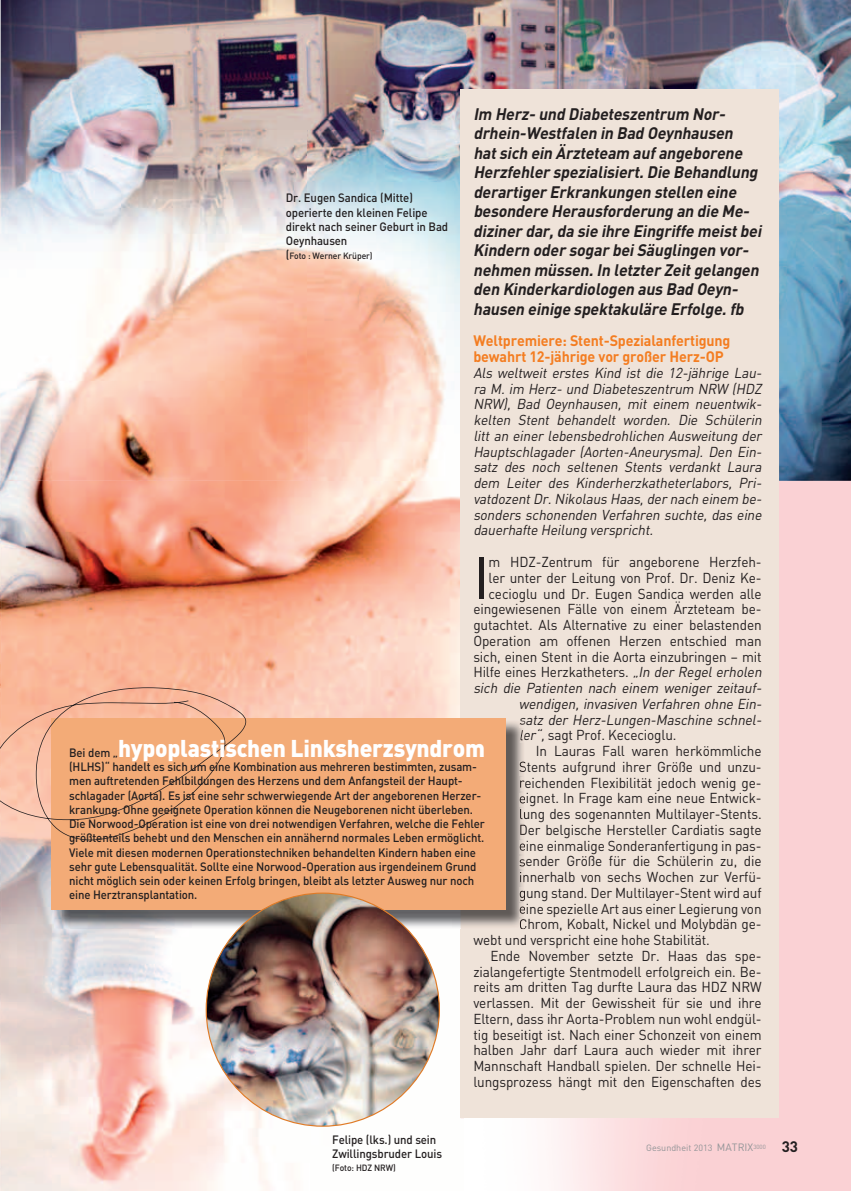
<style>
.page{position:relative;width:851px;height:1191px;background:#fff}
.page>*{position:absolute;margin:0;border:0;box-sizing:border-box;transform-origin:0 0}
.t1{font:58.5px "DIN";color:#231f20;scale:.95 1}
.t2{font:900 24px "DIN";letter-spacing:-.01em;color:#fff;scale:.95 1}
.t3{font:italic 700 16.5px/19.5px "DIN";color:#231f20;scale:.95 1}
.t4{font:700 15px/15.8px "DIN";letter-spacing:-.01em;color:#f47d21;scale:.95 1}
.t5{font:700 15px "DIN";color:#231f20}
.t6{font:14.25px "DIN";letter-spacing:-.01em;color:#231f20;scale:.95 1}
.t7{font:italic 14.25px/15.8px "DIN";color:#231f20;text-align:justify;scale:.95 1}
.t8{font:500 12px/14.2px "DIN";letter-spacing:-.01em;color:#231f20;scale:.95 1}
.t9{font:500 9px "DIN";letter-spacing:-.01em;color:#231f20;scale:.95 1}
.t10{font:9px "DIN";color:#939598}
.s1{font-size:12px}
.s2{font-style:italic}
.s3{font-weight:500;font-size:12px;color:#231f20}
.s4{font-size:10.5px}
</style>
<div class="page">
<div style="left:1px;top:0;width:849px;height:1191px;background:#fad1d4"></div>
<img style="left:1px;top:0;width:849px;height:481px">
<img style="left:0;top:131px;width:1px;height:1060px">
<img style="left:1px;top:131px;width:459px;height:587px">
<img style="left:1px;top:840px;width:102px;height:351px">
<img style="left:103px;top:928px;width:362px;height:263px">
<img style="left:465px;top:1118px;width:175px;height:73px">
<div style="left:460px;top:89px;width:319px;height:1029px;background:#efe3d9"></div>
<img style="left:54px;top:722px;width:470px;height:206px">
<svg style="left:519px;top:720px;width:5px;height:22px"></svg>
<img style="left:519px;top:761px;width:5px;height:14px">
<img style="left:520px;top:777px;width:4px;height:14px">
<svg style="left:519px;top:793px;width:5px;height:29px"></svg>
<img style="left:520px;top:824px;width:4px;height:14px">
<img style="left:519px;top:840px;width:5px;height:14px">
<svg style="left:519px;top:856px;width:5px;height:26px"></svg>
<img style="left:519px;top:887px;width:5px;height:14px">
<img style="left:519px;top:903px;width:5px;height:14px">
<svg style="left:520px;top:919px;width:4px;height:9px"></svg>
<div style="left:52px;top:718px;width:454px;height:191px;background:#f3ab77"></div>
<svg style="left:0;top:687px;width:246px;height:153px"></svg>
<img style="left:206px;top:892px;width:234px;height:234px">
<p class="t3" style="left:473px;top:103px;width:308px">Im Herz-und Diabeteszentrum Nor&shy;drhein-Westfalen in Bad Oeynhausen hatsich ein Ärzteteam aufangeborene Herzfehler spezialisiert.Die Behandlung derartiger Erkrankungen stellen eine besondere Herausforderung an die Me&shy;diziner dar,da sie ihre Eingriffe meistbei Kindern oder sogar beiSäuglingen vor&shy;nehmen müssen.In letzter Zeitgelangen den Kinderkardiologen aus Bad Oeyn&shy;hausen einige spektakuläre Erfolge.fb</p>
<p class="t4" style="left:473px;top:332px;width:272px">Weltpremiere: Stent-Spezialanfertigung bewahrt 12-jährige vor großer Herz-OP</p>
<p class="t7" style="left:473px;top:365px;width:308px">Als weltweit erstes Kind ist die 12-jährige Lau&shy;ra M. im Herz- und Diabeteszentrum NRW (HDZ NRW), Bad Oeynhausen, mit einem neuentwik&shy;kelten Stent behandelt worden. Die Schülerin litt an einer lebensbedrohlichen Ausweitung der Hauptschlagader (Aorten-Aneurysma). Den Ein&shy;satz des noch seltenen Stents verdankt Laura dem Leiter des Kinderherzkatheterlabors, Pri&shy;vatdozentDr.Nikolaus Haas,dernach einem be&shy;sonders schonenden Verfahren suchte, das eine dauerhafte Heilung verspricht.</p>
<h1 class="t1" style="left:473px;top:541px;width:18px">I</h1>
<p class="t6" style="left:488px;top:553px;width:289px">m HDZ-Zentrum für angeborene Herzfeh-</p>
<p class="t8" style="left:286px;top:190px;width:172px">Dr. Eugen Sandica (Mitte) operierte den kleinen Felipe direkt nach seiner Geburt in Bad<br>Oeynhausen</p>
<p class="t9" style="left:286px;top:250px;width:93px"><span class="s1">(</span>Foto : Werner Krüper)</p>
<p class="t6" style="left:488px;top:569px;width:289px">ler unter der Leitung von Prof. Dr. Deniz Ke-</p>
<p class="t6" style="left:488px;top:584px;width:289px">cecioglu und Dr. Eugen Sandica werden alle</p>
<p class="t6" style="left:473px;top:600px;width:305px">eingewiesenen Fälle von einem Ärzteteam be-</p>
<p class="t6" style="left:473px;top:616px;width:305px">gutachtet. Als Alternative zu einer belastenden</p>
<p class="t6" style="left:473px;top:632px;width:305px">Operation am offenen Herzen entschied man</p>
<p class="t6" style="left:473px;top:647px;width:305px">sich, einen Stent in die Aorta einzubringen – mit</p>
<p class="t6" style="left:473px;top:663px;width:308px">Hilfe eines Herzkatheters. <span class="s2">„In der Regel erholen</span></p>
<p class="t7" style="left:473px;top:680px;width:308px">sich die Patienten nach einem weniger zeitauf-</p>
<p class="t7" style="left:519px;top:695px;width:260px">wendigen, invasiven Verfahren ohne Ein-</p>
<p class="t7" style="left:519px;top:711px;width:260px">satz der Herz-Lungen-Maschine schnel-</p>
<p class="t6" style="left:519px;top:726px;width:167px"><span class="s2">ler“,</span>sagt Prof. Kececioglu.</p>
<p class="t6" style="left:536px;top:742px;width:239px">In Lauras Fall waren herkömmliche</p>
<p class="t6" style="left:519px;top:758px;width:257px">Stents aufgrund ihrer Größe und unzu-</p>
<p class="t6" style="left:519px;top:773px;width:257px">reichenden Flexibilität jedoch wenig ge-</p>
<p class="t6" style="left:519px;top:789px;width:257px">eignet. In Frage kam eine neue Entwick-</p>
<p class="t6" style="left:519px;top:805px;width:257px">lung des sogenannten Multilayer-Stents.</p>
<p class="t6" style="left:519px;top:821px;width:257px">Der belgische Hersteller Cardiatis sagte</p>
<p class="t6" style="left:519px;top:836px;width:257px">eine einmalige Sonderanfertigung in pas-</p>
<p class="t6" style="left:519px;top:852px;width:257px">sender Größe für die Schülerin zu, die</p>
<p class="t6" style="left:519px;top:868px;width:257px">innerhalb von sechs Wochen zur Verfü-</p>
<p class="t6" style="left:519px;top:883px;width:257px">gung stand. Der Multilayer-Stent wird auf</p>
<p class="t6" style="left:519px;top:899px;width:257px">eine spezielle Art aus einer Legierung von</p>
<p class="t6" style="left:519px;top:915px;width:257px">Chrom, Kobalt, Nickel und Molybdän ge-</p>
<p class="t6" style="left:473px;top:931px;width:250px">webt und verspricht eine hohe Stabilität.</p>
<p class="t6" style="left:490px;top:946px;width:287px">Ende November setzte Dr. Haas das spe-</p>
<p class="t6" style="left:473px;top:962px;width:305px">zialangefertigte Stentmodell erfolgreich ein. Be-</p>
<p class="t6" style="left:473px;top:978px;width:305px">reits am dritten Tag durfte Laura das HDZ NRW</p>
<p class="t6" style="left:473px;top:994px;width:305px">verlassen. Mit der Gewissheit für sie und ihre</p>
<p class="t6" style="left:473px;top:1009px;width:305px">Eltern, dass ihr Aorta-Problem nun wohl endgül-</p>
<p class="t6" style="left:473px;top:1025px;width:305px">tig beseitigt ist. Nach einer Schonzeit von einem</p>
<p class="t6" style="left:473px;top:1041px;width:305px">halben Jahr darf Laura auch wieder mit ihrer</p>
<p class="t6" style="left:473px;top:1057px;width:305px">Mannschaft Handball spielen. Der schnelle Hei-</p>
<p class="t6" style="left:473px;top:1072px;width:305px">lungsprozess hängt mit den Eigenschaften des</p>
<h2 class="t2" style="left:69px;top:732px;width:439px"><span class="s3">Bei dem „</span>hypoplastischen Linksherzsyndrom</h2>
<p class="t8" style="left:69px;top:759px;width:439px">(HLHS)“ handelt es sich um eine Kombination aus mehreren bestimmten, zusam&shy;men auftretenden Fehlbildungen des Herzens und dem Anfangsteil der Haupt&shy;schlagader (Aorta). Es ist eine sehr schwerwiegende Art der angeborenen Herzer&shy;krankung. Ohne geeignete Operation können die Neugeborenen nicht überleben.<br>Die Norwood-Operation ist eine von drei notwendigen Verfahren, welche die Fehler größtenteils behebt und den Menschen ein annähernd normales Leben ermöglicht.<br>Viele mit diesen modernen Operationstechniken behandelten Kindern haben eine sehr gute Lebensqualität. Sollte eine Norwood-Operation aus irgendeinem Grund nicht möglich sein oder keinen Erfolg bringen, bleibt als letzter Ausweg nur noch eine Herztransplantation.</p>
<p class="t8" style="left:332px;top:1131px;width:117px">Felipe (lks.) und sein<br>Zwillingsbruder Louis</p>
<p class="t9" style="left:332px;top:1162px;width:68px">(Foto: HDZ NRW)</p>
<p class="t10" style="left:646px;top:1142px;width:121px">Gesundheit 2013 <span class="s4">MATRIX</span><sup>3000</sup></p>
<p class="t5" style="left:781px;top:1136px;width:18px">33</p>
</div>
